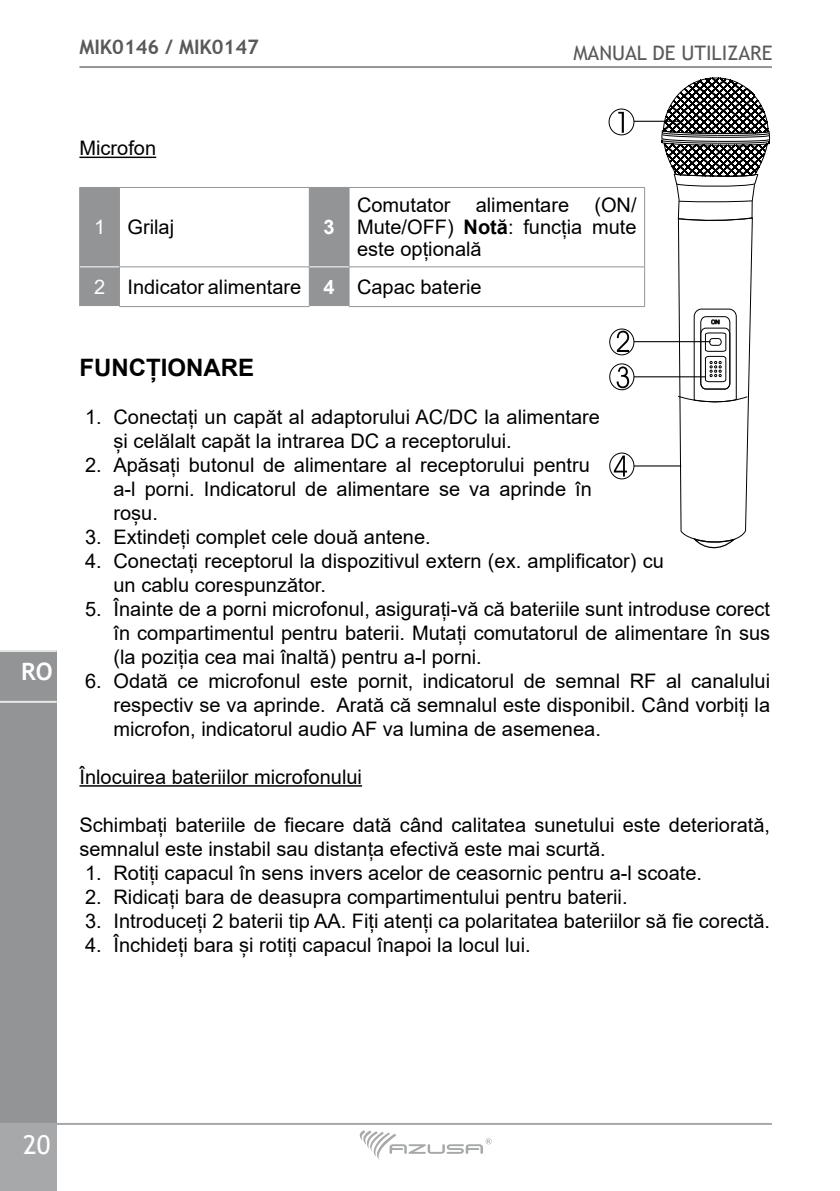
<style>
.page{position:relative;width:840px;height:1191px;background:#fff}
.page>*{position:absolute;margin:0;border:0;box-sizing:border-box;transform-origin:0 0}
.t1{font:26px "Trebuchet MS";color:#fff}
.t2{font:700 24px "Arial";color:#000}
.t3{font:700 24px "Trebuchet MS";color:#fff}
.t4{font:20px/24px "Arial";color:#000;text-align:justify}
.t5{font:20px "Trebuchet MS";color:#59595b}
.t6{font:700 20px "Trebuchet MS";color:#59595b}
.t7{font:700 20px "Arial";color:#fff}
.s1{font-weight:700}
.s2{color:#fff}
.s3{font-weight:700;color:#fff}
</style>
<div class="page">
<div style="left:0;top:651px;width:57px;height:540px;background:#929496"></div>
<div style="left:0;top:1123px;width:57px;height:68px;background:#a6a8aa"></div>
<hr style="left:79px;top:66px;width:692px;height:2px;background:#929496">
<hr style="left:18px;top:1123px;width:753px;height:2px;background:#a6a8aa">
<svg style="left:359px;top:1130px;width:132px;height:30px"></svg>
<hr style="left:0;top:650px;width:57px;height:2px;background:#e6e7e7">
<hr style="left:0;top:701px;width:57px;height:2px;background:#e6e7e7">
<hr style="left:79px;top:157px;width:77px;height:1px;background:#000">
<hr style="left:79px;top:785px;width:283px;height:1px;background:#000">
<div style="left:80px;top:188px;width:39px;height:118px;background:#929496"></div>
<div style="left:310px;top:188px;width:38px;height:118px;background:#929496"></div>
<hr style="left:79px;top:187px;width:40px;height:1px;background:#929496">
<hr style="left:79px;top:188px;width:1px;height:79px;background:#929496">
<hr style="left:119px;top:187px;width:190px;height:1px;background:#929496">
<hr style="left:119px;top:188px;width:1px;height:79px;background:#929496">
<hr style="left:309px;top:187px;width:40px;height:1px;background:#929496">
<hr style="left:309px;top:188px;width:1px;height:79px;background:#929496">
<hr style="left:349px;top:187px;width:295px;height:1px;background:#929496">
<hr style="left:348px;top:188px;width:1px;height:79px;background:#929496">
<hr style="left:644px;top:188px;width:1px;height:79px;background:#929496">
<hr style="left:79px;top:267px;width:1px;height:39px;background:#929496">
<hr style="left:119px;top:266px;width:190px;height:1px;background:#929496">
<hr style="left:119px;top:267px;width:1px;height:39px;background:#929496">
<hr style="left:309px;top:267px;width:1px;height:39px;background:#929496">
<hr style="left:348px;top:266px;width:296px;height:1px;background:#929496">
<hr style="left:348px;top:267px;width:1px;height:39px;background:#929496">
<hr style="left:644px;top:267px;width:1px;height:39px;background:#929496">
<hr style="left:119px;top:306px;width:190px;height:1px;background:#929496">
<hr style="left:348px;top:306px;width:296px;height:1px;background:#929496">
<hr style="left:80px;top:266px;width:39px;height:1px;background:#fff">
<hr style="left:309px;top:266px;width:39px;height:1px;background:#fff">
<div style="left:608px;top:109px;width:26px;height:26px;border:1px solid #000;border-radius:50%"></div>
<svg style="left:618px;top:112px;width:5px;height:21px"></svg>
<hr style="left:633px;top:121px;width:48px;height:1px;background:#000">
<div style="left:609px;top:453px;width:25px;height:26px;border:1px solid #000;border-radius:50%"></div>
<svg style="left:613px;top:455px;width:13px;height:21px"></svg>
<hr style="left:633px;top:465px;width:47px;height:1px;background:#000">
<div style="left:609px;top:329px;width:25px;height:26px;border:1px solid #000;border-radius:50%"></div>
<svg style="left:616px;top:330px;width:12px;height:22px"></svg>
<hr style="left:633px;top:341px;width:77px;height:1px;background:#000">
<div style="left:609px;top:363px;width:25px;height:27px;border:1px solid #000;border-radius:50%"></div>
<svg style="left:616px;top:366px;width:12px;height:22px"></svg>
<hr style="left:633px;top:376px;width:71px;height:1px;background:#000">
<svg style="left:661px;top:77px;width:108px;height:472px"></svg>
<p class="t6" style="left:79px;top:35px;width:181px">MIK0146 / MIK0147</p>
<p class="t5" style="left:573px;top:40px;width:200px">MANUAL DE UTILIZARE</p>
<p class="t3" style="left:21px;top:657px;width:33px">RO</p>
<p class="t4" style="left:79px;top:136px;width:78px">Microfon</p>
<p class="t4" style="left:357px;top:194px;width:281px;line-height:22px;text-indent:237px">(ON/ Mute/OFF) <span class="s1">Notă</span>: funcția mute este opțională</p>
<p class="t4" style="left:94px;top:275px;width:389px"><span class="s2">2</span> Indicator alimentare <span class="s3">4</span> Capac baterie</p>
<p class="t4" style="left:357px;top:193px;width:95px">Comutator</p>
<p class="t4" style="left:475px;top:193px;width:95px">alimentare</p>
<p class="t4" style="left:94px;top:215px;width:82px"><span class="s2">1</span> Grilaj</p>
<p class="t7" style="left:323px;top:213px;width:13px">3</p>
<p class="t2" style="left:79px;top:350px;width:176px">FUNCȚIONARE</p>
<p class="t4" style="left:113px;top:404px;width:487px;text-indent:-28px">1. Conectați un capăt al adaptorului AC/DC la alimentare și celălalt capăt la intrarea DC a receptorului.</p>
<p class="t4" style="left:113px;top:452px;width:479px;text-indent:-28px">2. Apăsați butonul de alimentare al receptorului pentru a-l porni. Indicatorul de alimentare se va aprinde în roșu.</p>
<p class="t4" style="left:85px;top:524px;width:347px">3. Extindeți complet cele două antene.</p>
<p class="t4" style="left:113px;top:548px;width:551px;text-indent:-28px">4. Conectați receptorul la dispozitivul extern (ex. amplificator) cu un cablu corespunzător.</p>
<p class="t4" style="left:113px;top:596px;width:657px;text-indent:-28px">5. Înainte de a porni microfonul, asigurați-vă că bateriile sunt introduse corect în compartimentul pentru baterii. Mutați comutatorul de alimentare în sus (la poziția cea mai înaltă) pentru a-l porni.</p>
<p class="t4" style="left:113px;top:668px;width:657px;text-indent:-28px">6. Odată ce microfonul este pornit, indicatorul de semnal RF al canalului respectiv se va aprinde. Arată că semnalul este disponibil. Când vorbiți la microfon, indicatorul audio AF va lumina de asemenea.</p>
<p class="t4" style="left:79px;top:764px;width:284px">Înlocuirea bateriilor microfonului</p>
<p class="t4" style="left:79px;top:812px;width:691px">Schimbați bateriile de fiecare dată când calitatea sunetului este deteriorată, semnalul este instabil sau distanța efectivă este mai scurtă.</p>
<p class="t4" style="left:85px;top:860px;width:618px">1. Rotiți capacul în sens invers acelor de ceasornic pentru a-l scoate.</p>
<p class="t4" style="left:85px;top:884px;width:543px">2. Ridicați bara de deasupra compartimentului pentru baterii.</p>
<p class="t4" style="left:85px;top:908px;width:686px">3. Introduceți 2 baterii tip AA. Fiți atenți ca polaritatea bateriilor să fie corectă.</p>
<p class="t4" style="left:85px;top:932px;width:447px">4. Închideți bara și rotiți capacul înapoi la locul lui.</p>
<h1 class="t1" style="left:23px;top:1128px;width:29px">20</h1>
</div>
